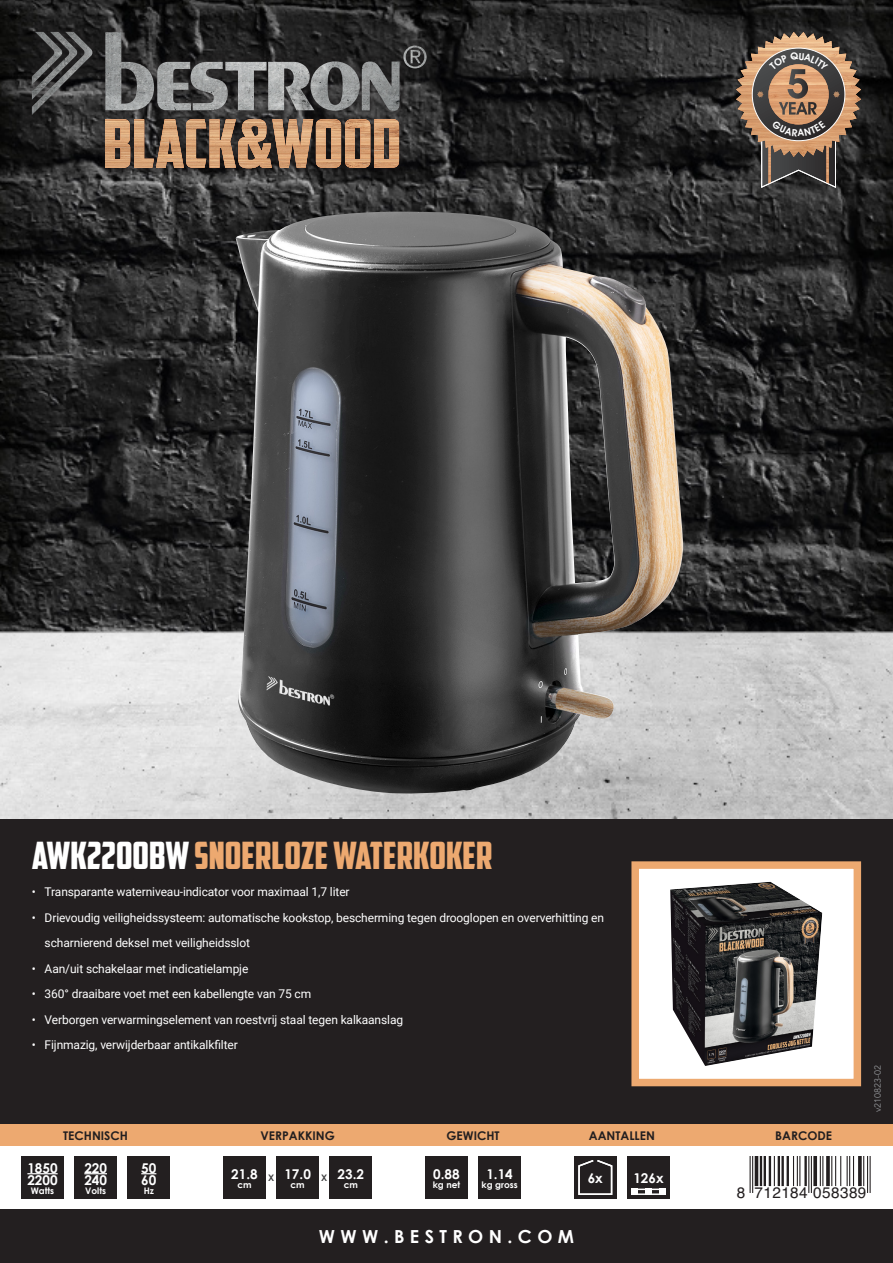
<style>
.page{position:relative;width:893px;height:1263px;background:#fff}
.page>*{position:absolute;margin:0;border:0;box-sizing:border-box;transform-origin:0 0}
.t1{font:37.95px "American Captain";color:#eda970}
.t2{font:700 18px "Century Gothic";letter-spacing:.3em;color:#fff}
.t3{font:15.3px "Helvetica";letter-spacing:.025em;color:#231f20}
.t4{font:700 13.5px "Century Gothic";color:#fff}
.t5{font:12px/25.5px "Roboto";letter-spacing:-.01em;color:#fff}
.t6{font:700 12px "Century Gothic";color:#231f20}
.t7{font:700 9px "Century Gothic";color:#fff}
.t8{font:9px "Avenir LT Std";color:#939598}
.t9{font:700 9px "Century Gothic";color:#3e3e3f}
.s1{color:#fff}
</style>
<div class="page">
<img style="left:0;top:0;width:893px;height:819px">
<div style="left:0;top:819px;width:893px;height:306px;background:#231f20"></div>
<div style="left:0;top:1125px;width:893px;height:21px;background:#eda970"></div>
<div style="left:635px;top:865px;width:222px;height:217px;background:#fff"></div>
<div style="left:631px;top:861px;width:230px;height:225px;border:8px solid #eda970"></div>
<img style="left:670px;top:882px;width:152px;height:184px">
<img style="left:236px;top:212px;width:447px;height:582px">
<div style="left:0;top:1210px;width:893px;height:53px;background:#231f20"></div>
<div style="left:128px;top:1157px;width:42px;height:42px;background:#231f20"></div>
<div style="left:223px;top:1157px;width:43px;height:42px;background:#231f20"></div>
<div style="left:276px;top:1157px;width:43px;height:42px;background:#231f20"></div>
<div style="left:330px;top:1157px;width:42px;height:42px;background:#231f20"></div>
<div style="left:425px;top:1157px;width:43px;height:42px;background:#231f20"></div>
<div style="left:478px;top:1157px;width:43px;height:42px;background:#231f20"></div>
<div style="left:574px;top:1157px;width:43px;height:42px;background:#231f20"></div>
<div style="left:627px;top:1157px;width:43px;height:42px;background:#231f20"></div>
<div style="left:21px;top:1157px;width:43px;height:42px;background:#231f20"></div>
<div style="left:74px;top:1157px;width:43px;height:42px;background:#231f20"></div>
<div style="left:631px;top:1188px;width:34px;height:7px;border:2px solid #fff"></div>
<div style="left:631px;top:1188px;width:7px;height:7px;background:#fff"></div>
<div style="left:659px;top:1188px;width:6px;height:7px;background:#fff"></div>
<div style="left:645px;top:1188px;width:7px;height:7px;background:#fff"></div>
<svg style="left:578px;top:1160px;width:35px;height:35px"></svg>
<hr style="left:752px;top:1157px;width:1px;height:36px;background:#231f20">
<hr style="left:750px;top:1157px;width:1px;height:36px;background:#231f20">
<hr style="left:755px;top:1157px;width:3px;height:29px;background:#231f20">
<hr style="left:769px;top:1157px;width:2px;height:29px;background:#231f20">
<hr style="left:764px;top:1157px;width:2px;height:29px;background:#231f20">
<hr style="left:760px;top:1157px;width:2px;height:29px;background:#231f20">
<svg style="left:774px;top:1157px;width:1px;height:29px"></svg>
<hr style="left:787px;top:1157px;width:2px;height:29px;background:#231f20">
<hr style="left:781px;top:1157px;width:3px;height:29px;background:#231f20">
<hr style="left:778px;top:1157px;width:2px;height:29px;background:#231f20">
<svg style="left:793px;top:1157px;width:7px;height:29px"></svg>
<hr style="left:804px;top:1157px;width:3px;height:29px;background:#231f20">
<hr style="left:811px;top:1157px;width:1px;height:36px;background:#231f20">
<hr style="left:808px;top:1157px;width:1px;height:36px;background:#231f20">
<svg style="left:813px;top:1157px;width:4px;height:29px"></svg>
<svg style="left:820px;top:1157px;width:3px;height:29px"></svg>
<svg style="left:826px;top:1157px;width:4px;height:29px"></svg>
<svg style="left:847px;top:1157px;width:7px;height:29px"></svg>
<svg style="left:831px;top:1157px;width:10px;height:29px"></svg>
<svg style="left:858px;top:1157px;width:4px;height:29px"></svg>
<hr style="left:870px;top:1157px;width:1px;height:36px;background:#231f20">
<hr style="left:867px;top:1157px;width:1px;height:36px;background:#231f20">
<svg style="left:863px;top:1157px;width:1px;height:29px"></svg>
<div style="left:23px;top:23px;width:412px;height:154px;background:#231f20;opacity:.6"></div>
<img style="left:105px;top:32px;width:49px;height:78px">
<img style="left:157px;top:62px;width:68px;height:48px">
<img style="left:225px;top:62px;width:85px;height:48px">
<img style="left:310px;top:61px;width:50px;height:50px">
<img style="left:362px;top:62px;width:38px;height:49px">
<img style="left:403px;top:46px;width:24px;height:22px">
<img style="left:32px;top:32px;width:61px;height:83px">
<img style="left:32px;top:32px;width:46px;height:68px">
<img style="left:32px;top:32px;width:31px;height:53px">
<img style="left:105px;top:119px;width:294px;height:49px">
<svg style="left:141px;top:1173px;width:15px;height:1px"></svg>
<hr style="left:27px;top:1173px;width:31px;height:1px;background:#fff">
<svg style="left:84px;top:1173px;width:23px;height:1px"></svg>
<svg style="left:736px;top:32px;width:125px;height:155px;background:#756050"></svg>
<p class="t1" style="left:32px;top:832px;width:462px"><span class="s1">AWK2200BW</span> SNOERLOZE WATERKOKER</p>
<p class="t5" style="left:32px;top:878px;width:319px">• Transparante waterniveau-indicator voor maximaal 1,7 liter</p>
<p class="t5" style="left:45px;top:904px;width:561px;text-indent:-13px">• Drievoudig veiligheidssysteem: automatische kookstop, bescherming tegen drooglopen en oververhitting en scharnierend deksel met veiligheidsslot</p>
<p class="t5" style="left:32px;top:955px;width:218px">• Aan/uit schakelaar met indicatielampje</p>
<p class="t5" style="left:32px;top:980px;width:281px">• 360° draaibare voet met een kabellengte van 75 cm</p>
<p class="t5" style="left:32px;top:1006px;width:373px">• Verborgen verwarmingselement van roestvrij staal tegen kalkaanslag</p>
<p class="t5" style="left:32px;top:1031px;width:207px">• Fijnmazig, verwijderbaar antikalkfilter</p>
<p class="t6" style="left:63px;top:1126px;width:66px">TECHNISCH</p>
<p class="t6" style="left:260px;top:1126px;width:76px">VERPAKKING</p>
<p class="t6" style="left:447px;top:1126px;width:55px">GEWICHT</p>
<p class="t6" style="left:589px;top:1126px;width:68px">AANTALLEN</p>
<p class="t6" style="left:775px;top:1126px;width:58px">BARCODE</p>
<p class="t8" style="left:872px;top:1112px;width:49px;rotate:-90deg">v210823-02</p>
<p class="t4" style="left:27px;top:1157px;width:32px">1850</p>
<p class="t4" style="left:27px;top:1169px;width:32px">2200</p>
<p class="t7" style="left:31px;top:1183px;width:25px">Watts</p>
<p class="t4" style="left:84px;top:1157px;width:24px">220</p>
<p class="t4" style="left:84px;top:1169px;width:24px">240</p>
<p class="t7" style="left:85px;top:1183px;width:22px">Volts</p>
<p class="t4" style="left:141px;top:1157px;width:17px">50</p>
<p class="t4" style="left:141px;top:1169px;width:17px">60</p>
<p class="t7" style="left:144px;top:1183px;width:12px">Hz</p>
<p class="t4" style="left:231px;top:1163px;width:28px">21.8</p>
<p class="t7" style="left:237px;top:1177px;width:16px">cm</p>
<p class="t4" style="left:284px;top:1163px;width:28px">17.0</p>
<p class="t7" style="left:291px;top:1177px;width:16px">cm</p>
<p class="t9" style="left:268px;top:1171px;width:8px">X</p>
<p class="t9" style="left:321px;top:1171px;width:8px">X</p>
<p class="t4" style="left:338px;top:1163px;width:28px">23.2</p>
<p class="t7" style="left:344px;top:1177px;width:16px">cm</p>
<p class="t4" style="left:433px;top:1163px;width:28px">0.88</p>
<p class="t7" style="left:433px;top:1177px;width:29px">kg net</p>
<p class="t4" style="left:486px;top:1163px;width:28px">1.14</p>
<p class="t7" style="left:482px;top:1177px;width:38px">kg gross</p>
<p class="t4" style="left:588px;top:1168px;width:17px">6x</p>
<p class="t4" style="left:633px;top:1168px;width:32px">126x</p>
<p class="t3" style="left:737px;top:1181px;width:131px">8 712184 058389</p>
<p class="t2" style="left:319px;top:1223px;width:257px">WWW.BESTRON.COM</p>
</div>
